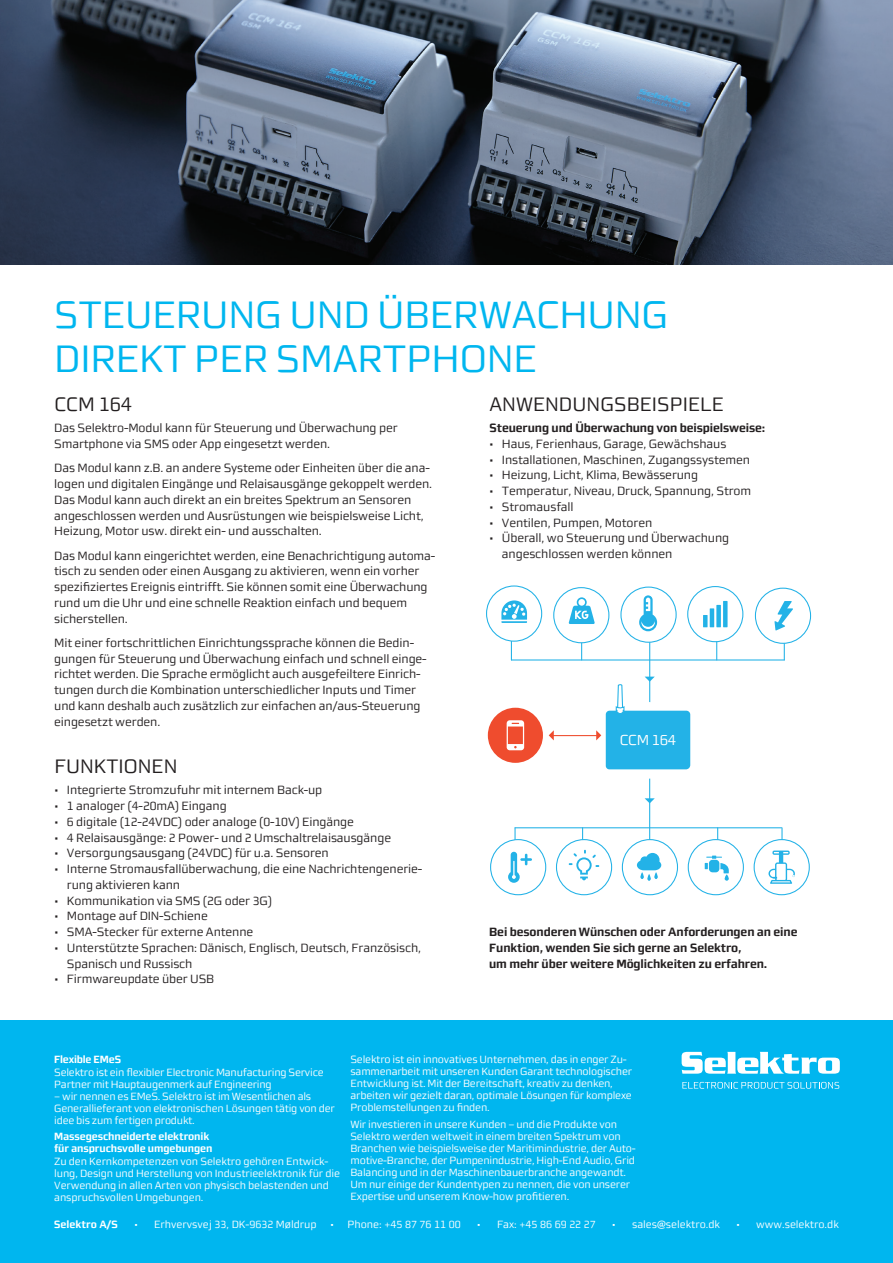
<style>
.page{position:relative;width:893px;height:1263px;background:#fff}
.page>*{position:absolute;margin:0;border:0;box-sizing:border-box;transform-origin:0 0}
.t1{font:38.25px/43.5px "Morgan Sn Lining";letter-spacing:-.005em;color:#00b6ef}
.t2{font:19.5px "Morgan Sn Lining";letter-spacing:.005em;color:#231f20}
.t3{font:14.4px "Morgan Sn Lining";letter-spacing:-.02em;color:#fff}
.t4{font:12px/15.8px "Morgan Sn Lining";letter-spacing:-.01em;color:#231f20}
.t5{font:700 12px/15.8px "Morgan Sn Lining";letter-spacing:-.01em;color:#231f20}
.t6{font:10.5px/12px "Morgan Sn Lining";letter-spacing:-.02em;color:#fff}
.t7{font:700 10.5px/12px "Morgan Sn Lining";letter-spacing:-.01em;color:#fff}
</style>
<div class="page">
<img style="left:0;top:0;width:893px;height:264px">
<hr style="left:649px;top:768px;width:1px;height:99px;background:#23b2e7">
<hr style="left:717px;top:828px;width:1px;height:39px;background:#23b2e7">
<hr style="left:582px;top:828px;width:1px;height:39px;background:#23b2e7">
<hr style="left:514px;top:828px;width:2px;height:39px;background:#23b2e7">
<hr style="left:781px;top:828px;width:1px;height:39px;background:#23b2e7">
<hr style="left:515px;top:827px;width:266px;height:1px;background:#23b2e7">
<hr style="left:649px;top:621px;width:1px;height:98px;background:#23b2e7">
<div style="left:556px;top:839px;width:56px;height:56px;background:#fff;border-radius:50%"></div>
<div style="left:556px;top:839px;width:56px;height:56px;border:1px solid #23b2e7;border-radius:50%"></div>
<svg style="left:569px;top:850px;width:30px;height:30px"></svg>
<div style="left:622px;top:839px;width:55px;height:56px;background:#fff;border-radius:50%"></div>
<div style="left:622px;top:839px;width:56px;height:56px;border:1px solid #23b2e7;border-radius:50%"></div>
<svg style="left:637px;top:853px;width:24px;height:28px"></svg>
<div style="left:688px;top:839px;width:55px;height:56px;background:#fff;border-radius:50%"></div>
<div style="left:688px;top:839px;width:56px;height:56px;border:1px solid #23b2e7;border-radius:50%"></div>
<svg style="left:705px;top:855px;width:24px;height:26px"></svg>
<div style="left:754px;top:839px;width:55px;height:56px;background:#fff;border-radius:50%"></div>
<div style="left:754px;top:839px;width:56px;height:56px;border:1px solid #23b2e7;border-radius:50%"></div>
<svg style="left:768px;top:850px;width:27px;height:34px"></svg>
<hr style="left:581px;top:621px;width:1px;height:39px;background:#23b2e7">
<hr style="left:716px;top:621px;width:1px;height:39px;background:#23b2e7">
<hr style="left:784px;top:621px;width:1px;height:39px;background:#23b2e7">
<hr style="left:511px;top:621px;width:1px;height:39px;background:#23b2e7">
<hr style="left:511px;top:659px;width:273px;height:1px;background:#23b2e7">
<hr style="left:552px;top:735px;width:48px;height:1px;background:#ef4c2e">
<div style="left:488px;top:708px;width:55px;height:55px;background:#ef4c2e;border-radius:50%"></div>
<svg style="left:507px;top:720px;width:17px;height:30px"></svg>
<div style="left:554px;top:588px;width:55px;height:55px;background:#fff;border-radius:50%"></div>
<div style="left:553px;top:587px;width:56px;height:56px;border:1px solid #23b2e7;border-radius:50%"></div>
<svg style="left:569px;top:597px;width:26px;height:27px"></svg>
<div style="left:487px;top:586px;width:55px;height:55px;background:#fff;border-radius:50%"></div>
<div style="left:486px;top:585px;width:56px;height:57px;border:1px solid #23b2e7;border-radius:50%"></div>
<svg style="left:501px;top:600px;width:26px;height:23px"></svg>
<div style="left:621px;top:587px;width:55px;height:55px;background:#fff;border-radius:50%"></div>
<div style="left:620px;top:586px;width:57px;height:57px;border:1px solid #23b2e7;border-radius:50%"></div>
<svg style="left:639px;top:595px;width:18px;height:36px"></svg>
<div style="left:755px;top:588px;width:55px;height:55px;background:#fff;border-radius:50%"></div>
<div style="left:755px;top:588px;width:56px;height:56px;border:1px solid #23b2e7;border-radius:50%"></div>
<svg style="left:774px;top:601px;width:19px;height:29px"></svg>
<div style="left:491px;top:839px;width:55px;height:56px;background:#fff;border-radius:50%"></div>
<div style="left:490px;top:839px;width:56px;height:56px;border:1px solid #23b2e7;border-radius:50%"></div>
<svg style="left:508px;top:852px;width:24px;height:31px"></svg>
<svg style="left:645px;top:798px;width:10px;height:5px"></svg>
<svg style="left:549px;top:730px;width:5px;height:10px"></svg>
<svg style="left:571px;top:677px;width:120px;height:104px"></svg>
<div style="left:688px;top:586px;width:55px;height:56px;background:#fff;border-radius:50%"></div>
<div style="left:687px;top:586px;width:56px;height:56px;border:1px solid #23b2e7;border-radius:50%"></div>
<svg style="left:703px;top:615px;width:4px;height:12px"></svg>
<hr style="left:710px;top:608px;width:4px;height:19px;background:#23b2e7">
<div style="left:716px;top:605px;width:5px;height:22px;background:#23b2e7"></div>
<div style="left:723px;top:601px;width:5px;height:26px;background:#23b2e7"></div>
<div style="left:0;top:1020px;width:893px;height:243px;background:#00b6ef"></div>
<svg style="left:682px;top:1052px;width:158px;height:22px"></svg>
<svg style="left:682px;top:1082px;width:157px;height:7px"></svg>
<h1 class="t1" style="left:54px;top:293px;width:616px">STEUERUNG UND ÜBERWACHUNG<br>DIREKT PER SMARTPHONE</h1>
<h2 class="t2" style="left:54px;top:393px;width:79px">CCM 164</h2>
<p class="t4" style="left:54px;top:420px;width:345px">Das Selektro-Modul kann für Steuerung und Überwachung per<br>Smartphone via SMS oder App eingesetzt werden.</p>
<p class="t4" style="left:54px;top:460px;width:379px">Das Modul kann z.B. an andere Systeme oder Einheiten über die ana&shy;logen und digitalen Eingänge und Relaisausgänge gekoppelt werden.<br>Das Modul kann auch direkt an ein breites Spektrum an Sensoren angeschlossen werden und Ausrüstungen wie beispielsweise Licht, Heizung, Motor usw. direkt ein- und ausschalten.</p>
<p class="t4" style="left:54px;top:548px;width:383px">Das Modul kann eingerichtet werden, eine Benachrichtigung automa&shy;tisch zu senden oder einen Ausgang zu aktivieren, wenn ein vorher spezifiziertes Ereignis eintrifft. Sie können somit eine Überwachung rund um die Uhr und eine schnelle Reaktion einfach und bequem sicherstellen.</p>
<p class="t4" style="left:54px;top:635px;width:374px">Mit einer fortschrittlichen Einrichtungssprache können die Bedin&shy;gungen für Steuerung und Überwachung einfach und schnell einge&shy;richtet werden. Die Sprache ermöglicht auch ausgefeiltere Einrich&shy;tungen durch die Kombination unterschiedlicher Inputs und Timer und kann deshalb auch zusätzlich zur einfachen an/aus-Steuerung eingesetzt werden.</p>
<h2 class="t2" style="left:54px;top:755px;width:125px">FUNKTIONEN</h2>
<p class="t4" style="left:54px;top:782px;width:270px">• Integrierte Stromzufuhr mit internem Back-up</p>
<p class="t4" style="left:54px;top:798px;width:174px">• 1 analoger (4-20mA) Eingang</p>
<p class="t4" style="left:54px;top:814px;width:301px">• 6 digitale (12-24VDC) oder analoge (0-10V) Eingänge</p>
<p class="t4" style="left:54px;top:829px;width:338px">• 4 Relaisausgänge: 2 Power- und 2 Umschaltrelaisausgänge</p>
<p class="t4" style="left:54px;top:845px;width:276px">• Versorgungsausgang (24VDC) für u.a. Sensoren</p>
<p class="t4" style="left:67px;top:861px;width:357px;text-indent:-13px">• Interne Stromausfallüberwachung, die eine Nachrichtengenerie&shy;rung aktivieren kann</p>
<p class="t4" style="left:54px;top:892px;width:219px">• Kommunikation via SMS (2G oder 3G)</p>
<p class="t4" style="left:54px;top:908px;width:155px">• Montage auf DIN-Schiene</p>
<p class="t4" style="left:54px;top:924px;width:201px">• SMA-Stecker für externe Antenne</p>
<p class="t4" style="left:67px;top:940px;width:356px;text-indent:-13px">• Unterstützte Sprachen: Dänisch, Englisch, Deutsch, Französisch,<br>Spanisch und Russisch</p>
<p class="t4" style="left:54px;top:971px;width:162px">• Firmwareupdate über USB</p>
<h2 class="t2" style="left:489px;top:393px;width:236px">ANWENDUNGSBEISPIELE</h2>
<p class="t5" style="left:489px;top:420px;width:278px">Steuerung und Überwachung von beispielsweise:</p>
<p class="t4" style="left:489px;top:436px;width:239px">• Haus, Ferienhaus, Garage, Gewächshaus</p>
<p class="t4" style="left:489px;top:451px;width:262px">• Installationen, Maschinen, Zugangssystemen</p>
<p class="t4" style="left:489px;top:467px;width:210px">• Heizung, Licht, Klima, Bewässerung</p>
<p class="t4" style="left:489px;top:483px;width:264px">• Temperatur, Niveau, Druck, Spannung, Strom</p>
<p class="t4" style="left:489px;top:499px;width:86px">• Stromausfall</p>
<p class="t4" style="left:489px;top:514px;width:165px">• Ventilen, Pumpen, Motoren</p>
<p class="t4" style="left:502px;top:530px;width:229px;text-indent:-13px">• Überall, wo Steuerung und Überwachung angeschlossen werden können</p>
<p class="t3" style="left:620px;top:731px;width:58px">CCM 164</p>
<p class="t5" style="left:489px;top:924px;width:310px">Bei besonderen Wünschen oder Anforderungen an eine<br>Funktion, wenden Sie sich gerne an Selektro,<br>um mehr über weitere Möglichkeiten zu erfahren.</p>
<p class="t7" style="left:54px;top:1053px;width:69px">Flexible EMeS</p>
<p class="t6" style="left:54px;top:1066px;width:271px">Selektro ist ein flexibler Electronic Manufacturing Service<br>Partner mit Hauptaugenmerk auf Engineering</p>
<p class="t6" style="left:54px;top:1090px;width:282px">– wir nennen es EMeS. Selektro ist im Wesentlichen als<br>Generallieferant von elektronischen Lösungen tätig von der idee bis zum fertigen produkt.</p>
<p class="t7" style="left:54px;top:1131px;width:160px">Massegeschneiderte elektronik für anspruchsvolle umgebungen</p>
<p class="t6" style="left:54px;top:1155px;width:287px">Zu den Kernkompetenzen von Selektro gehören Entwick&shy;lung, Design und Herstellung von Industrieelektronik für die Verwendung in allen Arten von physisch belastenden und anspruchsvollen Umgebungen.</p>
<p class="t6" style="left:350px;top:1054px;width:283px">Selektro ist ein innovatives Unternehmen, das in enger Zu&shy;sammenarbeit mit unseren Kunden Garant technologischer Entwicklung ist. Mit der Bereitschaft, kreativ zu denken, arbeiten wir gezielt daran, optimale Lösungen für komplexe Problemstellungen zu finden.</p>
<p class="t6" style="left:350px;top:1118px;width:287px">Wir investieren in unsere Kunden – und die Produkte von Selektro werden weltweit in einem breiten Spektrum von Branchen wie beispielsweise der Maritimindustrie, der Auto&shy;motive-Branche, der Pumpenindustrie, High-End Audio, Grid Balancing und in der Maschinenbauerbranche angewandt.<br>Um nur einige der Kundentypen zu nennen, die von unserer Expertise und unserem Know-how profitieren.</p>
<p class="t7" style="left:54px;top:1218px;width:66px">Selektro A/S</p>
<p class="t6" style="left:134px;top:1218px;width:184px">• Erhvervsvej 33, DK-9632 Møldrup</p>
<p class="t6" style="left:330px;top:1218px;width:132px">• Phone: +45 87 76 11 00</p>
<p class="t6" style="left:477px;top:1218px;width:121px">• Fax: +45 86 69 22 27</p>
<p class="t6" style="left:612px;top:1218px;width:110px">• sales@selektro.dk</p>
<p class="t6" style="left:736px;top:1218px;width:104px">• www.selektro.dk</p>
</div>
